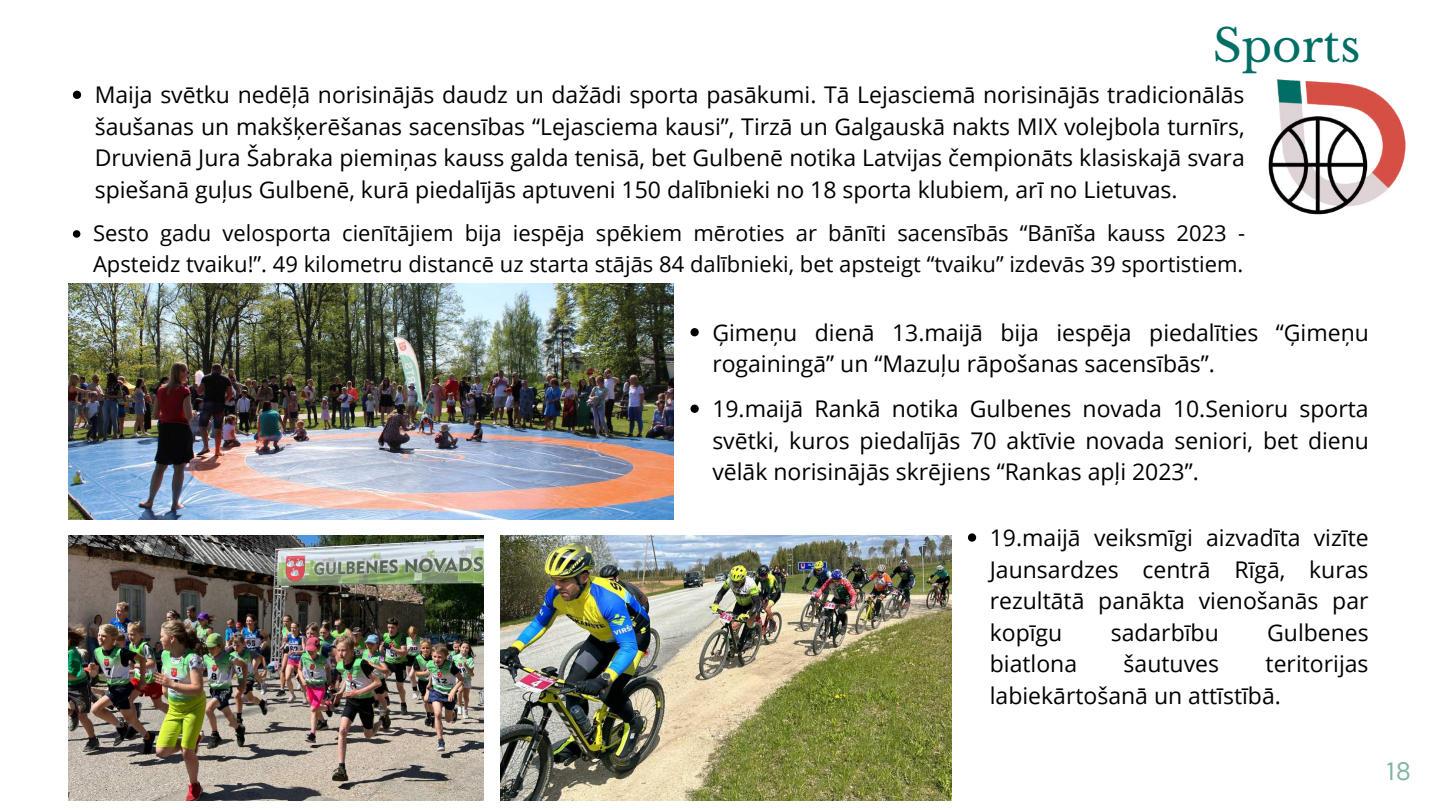
<style>
.page{position:relative;width:1440px;height:810px;background:#fff}
.page>*{position:absolute;margin:0;border:0;box-sizing:border-box;transform-origin:0 0}
.t1{font:45px "Libre Baskerville";color:#006e64}
.t2{font:25px "DM Sans";color:#82b4a3}
.t3{font:23px/31.5px "Open Sans";color:#000;text-align:justify}
.t4{font:22px/30.8px "Open Sans";color:#000}
</style>
<div class="page">
<img style="left:1268px;top:79px;width:138px;height:136px">
<img style="left:68px;top:535px;width:416px;height:266px">
<img style="left:68px;top:284px;width:605px;height:236px">
<img style="left:500px;top:535px;width:451px;height:266px">
<svg style="left:73px;top:91px;width:8px;height:8px"></svg>
<svg style="left:73px;top:230px;width:7px;height:8px"></svg>
<svg style="left:968px;top:533px;width:8px;height:9px"></svg>
<svg style="left:690px;top:328px;width:9px;height:8px"></svg>
<svg style="left:690px;top:405px;width:9px;height:8px"></svg>
<h1 class="t1" style="left:1213px;top:18px;width:149px">Sports</h1>
<p class="t3" style="left:95px;top:79px;width:1152px">Maija svētku nedēļā norisinājās daudz un dažādi sporta pasākumi. Tā Lejasciemā norisinājās tradicionālās šaušanas un makšķerēšanas sacensības “Lejasciema kausi”, Tirzā un Galgauskā nakts MIX volejbola turnīrs, Druvienā Jura Šabraka piemiņas kauss galda tenisā, bet Gulbenē notika Latvijas čempionāts klasiskajā svara spiešanā guļus Gulbenē, kurā piedalījās aptuveni 150 dalībnieki no 18 sporta klubiem, arī no Lietuvas.</p>
<p class="t4" style="left:93px;top:218px;width:1154px">Sesto gadu velosporta cienītājiem bija iespēja spēkiem mēroties ar bānīti sacensībās “Bānīša kauss 2023 -<br>Apsteidz tvaiku!”. 49 kilometru distancē uz starta stājās 84 dalībnieki, bet apsteigt “tvaiku” izdevās 39 sportistiem.</p>
<p class="t3" style="left:712px;top:316px;width:658px">Ģimeņu dienā 13.maijā bija iespēja piedalīties “Ģimeņu rogainingā” un “Mazuļu rāpošanas sacensībās”.</p>
<p class="t3" style="left:712px;top:393px;width:658px">19.maijā Rankā notika Gulbenes novada 10.Senioru sporta svētki, kuros piedalījās 70 aktīvie novada seniori, bet dienu vēlāk norisinājās skrējiens “Rankas apļi 2023”.</p>
<p class="t3" style="left:990px;top:521px;width:380px">19.maijā veiksmīgi aizvadīta vizīte Jaunsardzes centrā Rīgā, kuras rezultātā panākta vienošanās par kopīgu</p>
<p class="t3" style="left:1111px;top:616px;width:110px">sadarbību</p>
<p class="t3" style="left:1267px;top:616px;width:103px">Gulbenes</p>
<p class="t3" style="left:990px;top:647px;width:89px">biatlona</p>
<p class="t3" style="left:1124px;top:647px;width:97px">šautuves</p>
<p class="t3" style="left:990px;top:647px;width:380px;text-indent:276px">teritorijas labiekārtošanā un attīstībā.</p>
<p class="t2" style="left:1387px;top:755px;width:26px">18</p>
</div>
